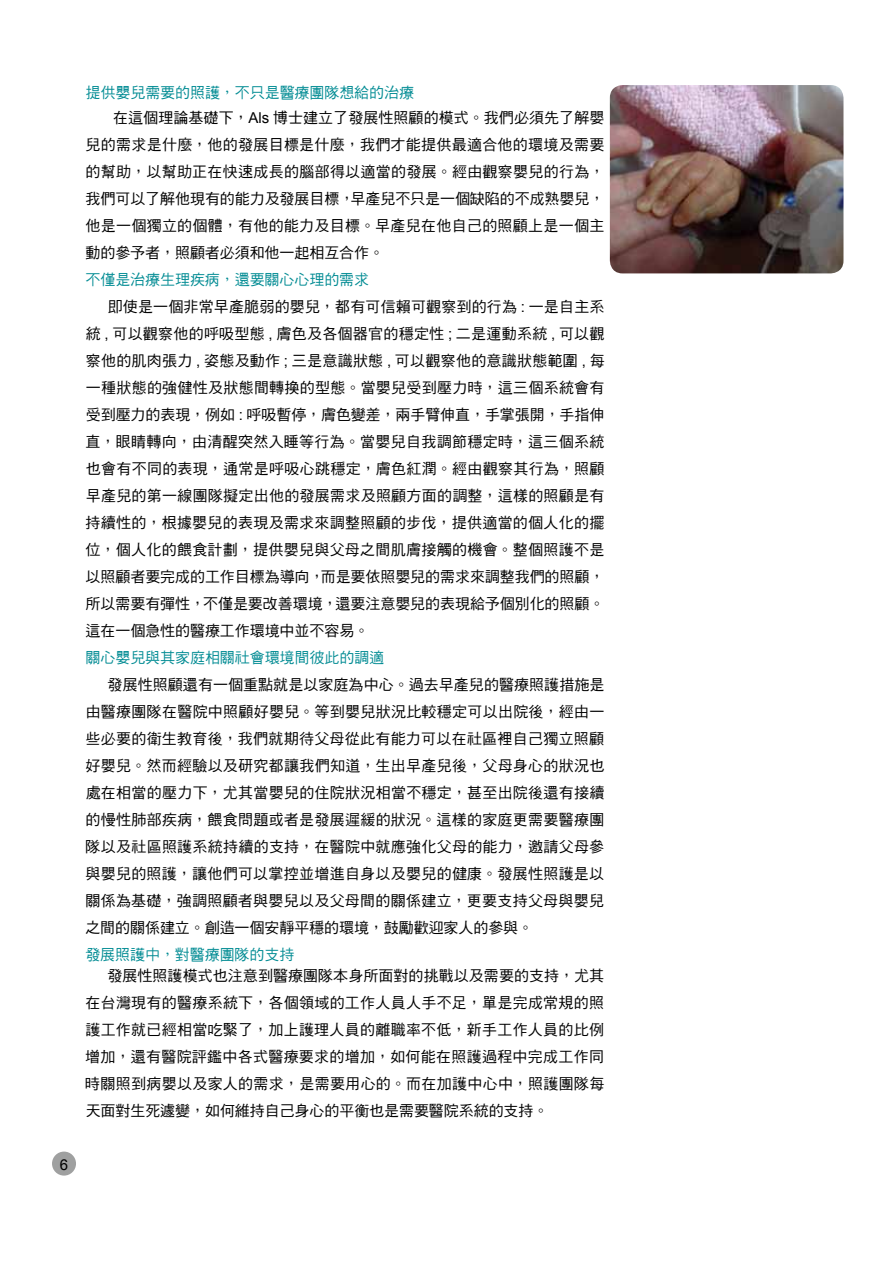
<style>
.page{position:relative;width:893px;height:1263px;background:#fff}
.page>*{position:absolute;margin:0;border:0;box-sizing:border-box;transform-origin:0 0}
.t1{font:15px/27px "DF Hei Std W5";letter-spacing:-.005em;color:#000;text-align:justify}
.t2{font:15px "DF Hei Md HK BF";letter-spacing:-.005em;color:#008b93}
.t3{font:15px "Arial";color:#000}
.s1{font-family:"DF Kai Shu SB Estd BF"}
.s2{font-family:"Arial"}
</style>
<div class="page">
<div style="left:52px;top:1151px;width:24px;height:24px;background:#9fa0a0;border-radius:50%"></div>
<img style="left:610px;top:85px;width:233px;height:188px">
<p class="t3" style="left:60px;top:1154px;width:10px">6</p>
<p class="t2" style="left:86px;top:85px;width:330px">提供嬰兒需要的照護<span class="s1">，</span>不只是醫療團隊想給的治療</p>
<p class="t1" style="left:86px;top:104px;width:520px;text-indent:28px">在這個理論基礎下，<span class="s2">Als</span> 博士建立了發展性照顧的模式。我們必須先了解嬰兒的需求是什麼，他的發展目標是什麼，我們才能提供最適合他的環境及需要的幫助，以幫助正在快速成長的腦部得以適當的發展。經由觀察嬰兒的行為，我們可以了解他現有的能力及發展目標，早產兒不只是一個缺陷的不成熟嬰兒，他是一個獨立的個體，有他的能力及目標。早產兒在他自己的照顧上是一個主動的參予者，照顧者必須和他一起相互合作。</p>
<p class="t2" style="left:86px;top:272px;width:285px">不僅是治療生理疾病<span class="s1">，</span>還要關心心理的需求</p>
<p class="t1" style="left:86px;top:293px;width:521px;text-indent:22px">即使是一個非常早產脆弱的嬰兒，都有可信賴可觀察到的行為 <span class="s2">:</span> 一是自主系統 <span class="s2">,</span> 可以觀察他的呼吸型態 <span class="s2">,</span> 膚色及各個器官的穩定性 <span class="s2">;</span> 二是運動系統 <span class="s2">,</span> 可以觀察他的肌肉張力 <span class="s2">,</span> 姿態及動作 <span class="s2">;</span> 三是意識狀態 <span class="s2">,</span> 可以觀察他的意識狀態範圍 <span class="s2">,</span> 每一種狀態的強健性及狀態間轉換的型態。當嬰兒受到壓力時，這三個系統會有受到壓力的表現，例如 <span class="s2">:</span> 呼吸暫停，膚色變差，兩手臂伸直，手掌張開，手指伸直，眼睛轉向，由清醒突然入睡等行為。當嬰兒自我調節穩定時，這三個系統也會有不同的表現，通常是呼吸心跳穩定，膚色紅潤。經由觀察其行為，照顧早產兒的第一線團隊擬定出他的發展需求及照顧方面的調整，這樣的照顧是有持續性的，根據嬰兒的表現及需求來調整照顧的步伐，提供適當的個人化的擺位，個人化的餵食計劃，提供嬰兒與父母之間肌膚接觸的機會。整個照護不是以照顧者要完成的工作目標為導向，而是要依照嬰兒的需求來調整我們的照顧，所以需要有彈性，不僅是要改善環境，還要注意嬰兒的表現給予個別化的照顧。這在一個急性的醫療工作環境中並不容易。</p>
<p class="t2" style="left:86px;top:650px;width:300px">關心嬰兒與其家庭相關社會環境間彼此的調適</p>
<p class="t1" style="left:85px;top:671px;width:521px;text-indent:22px">發展性照顧還有一個重點就是以家庭為中心。過去早產兒的醫療照護措施是由醫療團隊在醫院中照顧好嬰兒。等到嬰兒狀況比較穩定可以出院後，經由一些必要的衛生教育後，我們就期待父母從此有能力可以在社區裡自己獨立照顧好嬰兒。然而經驗以及研究都讓我們知道，生出早產兒後，父母身心的狀況也處在相當的壓力下，尤其當嬰兒的住院狀況相當不穩定，甚至出院後還有接續的慢性肺部疾病，餵食問題或者是發展遲緩的狀況。這樣的家庭更需要醫療團隊以及社區照護系統持續的支持，在醫院中就應強化父母的能力，邀請父母參與嬰兒的照護，讓他們可以掌控並增進自身以及嬰兒的健康。發展性照護是以關係為基礎，強調照顧者與嬰兒以及父母間的關係建立，更要支持父母與嬰兒之間的關係建立。創造一個安靜平穩的環境，鼓勵歡迎家人的參與。</p>
<p class="t2" style="left:85px;top:947px;width:211px">發展照護中<span class="s1">，</span>對醫療團隊的支持</p>
<p class="t1" style="left:85px;top:962px;width:521px;text-indent:22px">發展性照護模式也注意到醫療團隊本身所面對的挑戰以及需要的支持，尤其在台灣現有的醫療系統下，各個領域的工作人員人手不足，單是完成常規的照護工作就已經相當吃緊了，加上護理人員的離職率不低，新手工作人員的比例增加，還有醫院評鑑中各式醫療要求的增加，如何能在照護過程中完成工作同時關照到病嬰以及家人的需求，是需要用心的。而在加護中心中，照護團隊每天面對生死遽變，如何維持自己身心的平衡也是需要醫院系統的支持。</p>
</div>
